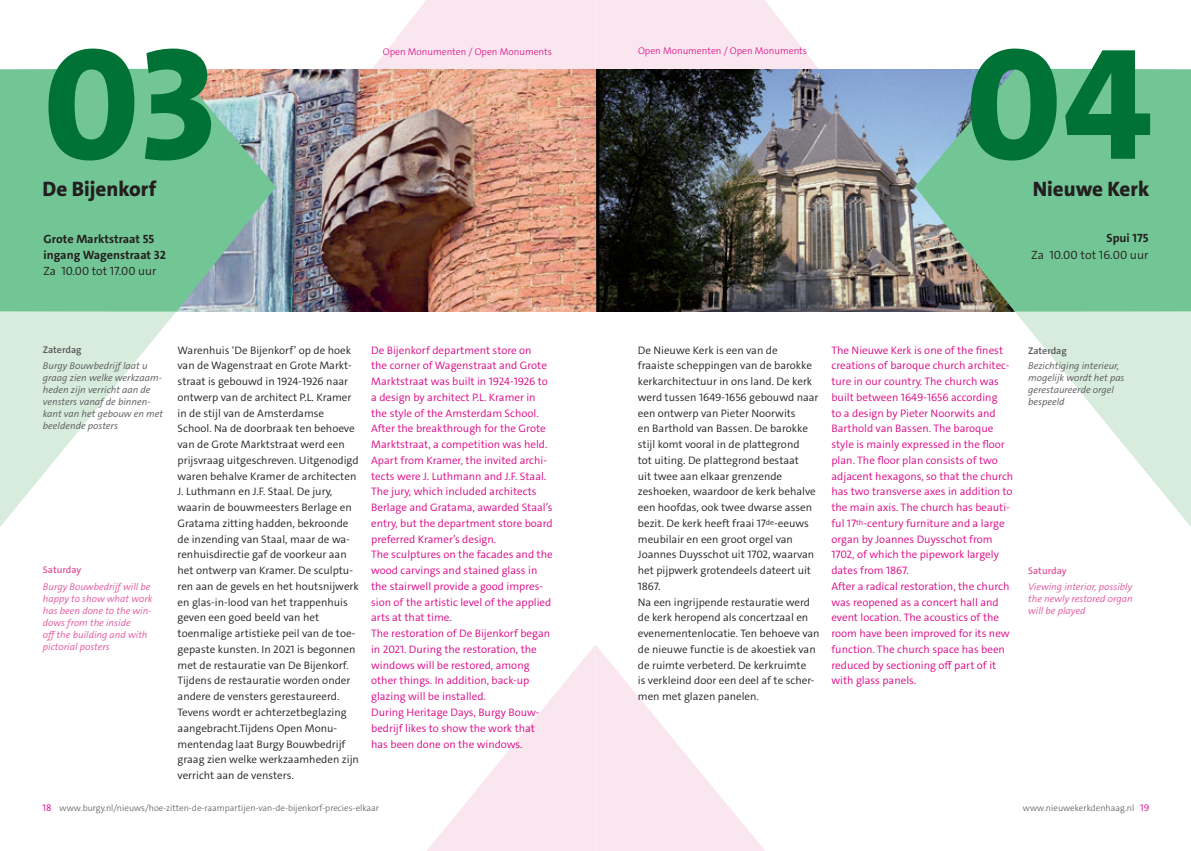
<style>
.page{position:relative;width:1191px;height:851px;background:#fff}
.page>*{position:absolute;margin:0;border:0;box-sizing:border-box;transform-origin:0 0}
.Groot_nummer_monument{font:800 160.5px "The Sans C4 s";color:#007236}
.Monument_titel_links{font:800 21px "The Sans C4 s";color:#231f20}
.Monument_titel_rechts{font:800 21px "The Sans C4 s";color:#231f20}
.Monument_adres_links{font:700 12px/15.8px "The Sans C4 s";color:#231f20}
.Monument_openingstijden_rechts_nw{font:300 12px "The Sans C4 s";color:#231f20}
.Monument_adres_rechts{font:700 12px "The Sans C4 s";color:#231f20}
.Broodtekst_NL{font:300 10.8px/15.8px "The Sans C4 s";color:#231f20}
.Broodtekst_ENG_roze{font:300 10.8px/15.8px "The Sans C4 s";color:#da0585}
.Info_bij_za_zo_NL{font:italic 300 9.75px/12px "The Sans C4 s";color:#57585a}
.Info_bij_za_zo_ENG{font:italic 300 9.75px/12px "The Sans C4 s";color:#e1559b}
.t1{font:300 9.75px "The Sans C4 s";color:#da0585}
.Monument_info_titel_EN{font:600 9.75px "The Sans C4 s";color:#e1559b}
.Monument_info_titel_NL{font:600 9.75px "The Sans C4 s";color:#57585a}
.t2{font:300 9.75px "The Sans C4 s";color:#da0585}
.Monument_website_links{font:300 9px "The Sans C4 s";color:#57585a}
.Monument_website_rechts{font:300 9px "The Sans C4 s";color:#57585a}
.s1{font-weight:300}
</style>
<div class="page">
<svg style="left:372px;top:0;width:447px;height:69px"></svg>
<svg style="left:428px;top:645px;width:336px;height:205px"></svg>
<img style="left:276px;top:69px;width:639px;height:242px">
<svg style="left:915px;top:69px;width:276px;height:243px;fill:#72c594"></svg>
<svg style="left:0;top:69px;width:276px;height:243px;fill:#72c594"></svg>
<svg style="left:1014px;top:311px;width:177px;height:216px"></svg>
<svg style="left:0;top:311px;width:176px;height:216px"></svg>
<p class="Groot_nummer_monument" style="left:43px;top:1px;width:175px">03</p>
<p class="Monument_titel_links" style="left:43px;top:175px;width:115px">De Bijenkorf</p>
<p class="Monument_adres_links" style="left:44px;top:231px;width:112px">Grote Marktstraat 55</p>
<p class="Monument_adres_links" style="left:44px;top:247px;width:124px">ingang Wagenstraat 32<br><span class="s1">Za 10.00 tot 17.00 uur</span></p>
<p class="t1" style="left:383px;top:45px;width:170px">Open Monumenten / Open Monuments</p>
<p class="t1" style="left:638px;top:45px;width:170px">Open Monumenten / Open Monuments</p>
<p class="Groot_nummer_monument" style="left:964px;top:1px;width:189px">04</p>
<p class="Monument_titel_rechts" style="left:1032px;top:175px;width:118px">Nieuwe Kerk</p>
<p class="Monument_adres_rechts" style="left:1106px;top:230px;width:43px">Spui 175</p>
<p class="Monument_openingstijden_rechts_nw" style="left:1031px;top:247px;width:119px">Za 10.00 tot 16.00 uur</p>
<p class="Monument_info_titel_NL" style="left:43px;top:343px;width:40px">Zaterdag</p>
<p class="Info_bij_za_zo_NL" style="left:43px;top:360px;width:122px">Burgy Bouwbedrijf laat u graag zien welke werkzaam&shy;heden zijn verricht aan de vensters vanaf de binnen&shy;kant van het gebouw en met beeldende posters</p>
<p class="Monument_info_titel_EN" style="left:43px;top:563px;width:40px">Saturday</p>
<p class="Info_bij_za_zo_ENG" style="left:43px;top:580px;width:111px">Burgy Bouwbedrijf will be happy to show what work has been done to the win&shy;dows from the inside<br>off the building and with pictorial posters</p>
<p class="Broodtekst_NL" style="left:178px;top:342px;width:183px">Warenhuis ‘De Bijenkorf’ op de hoek van de Wagenstraat en Grote Markt&shy;straat is gebouwd in 1924-1926 naar ontwerp van de architect P.L. Kramer in de stijl van de Amsterdamse School. Na de doorbraak ten behoeve van de Grote Marktstraat werd een prijsvraag uitgeschreven. Uitgenodigd waren behalve Kramer de architecten J. Luthmann en J.F. Staal. De jury, waarin de bouwmeesters Berlage en Gratama zitting hadden, bekroonde de inzending van Staal, maar de wa&shy;renhuisdirectie gaf de voorkeur aan het ontwerp van Kramer. De sculptu&shy;ren aan de gevels en het houtsnijwerk en glas-in-lood van het trappenhuis geven een goed beeld van het toenmalige artistieke peil van de toe&shy;gepaste kunsten. In 2021 is begonnen met de restauratie van De Bijenkorf.<br>Tijdens de restauratie worden onder andere de vensters gerestaureerd.<br>Tevens wordt er achterzetbeglazing aangebracht.Tijdens Open Monu&shy;mentendag laat Burgy Bouwbedrijf graag zien welke werkzaamheden zijn verricht aan de vensters.</p>
<p class="Broodtekst_ENG_roze" style="left:371px;top:342px;width:183px">De Bijenkorf department store on<br>the corner of Wagenstraat and Grote Marktstraat was built in 1924-1926 to a design by architect P.L. Kramer in the style of the Amsterdam School.<br>After the breakthrough for the Grote Marktstraat, a competition was held.<br>Apart from Kramer, the invited archi&shy;tects were J. Luthmann and J.F. Staal.<br>The jury, which included architects Berlage and Gratama, awarded Staal’s entry, but the department store board preferred Kramer’s design.</p>
<p class="Broodtekst_ENG_roze" style="left:371px;top:547px;width:183px">The sculptures on the facades and the wood carvings and stained glass in the stairwell provide a good impres&shy;sion of the artistic level of the applied arts at that time.</p>
<p class="Broodtekst_ENG_roze" style="left:371px;top:625px;width:181px">The restoration of De Bijenkorf began in 2021. During the restoration, the windows will be restored, among other things. In addition, back-up glazing will be installed.</p>
<p class="Broodtekst_ENG_roze" style="left:371px;top:704px;width:170px">During Heritage Days, Burgy Bouw-</p>
<p class="Broodtekst_ENG_roze" style="left:371px;top:720px;width:165px">bedrijf likes to show the work that has been done on the windows.</p>
<p class="Broodtekst_NL" style="left:638px;top:342px;width:182px">De Nieuwe Kerk is een van de<br>fraaiste scheppingen van de barokke kerkarchitectuur in ons land. De kerk werd tussen 1649-1656 gebouwd naar een ontwerp van Pieter Noorwits<br>en Barthold van Bassen. De barokke stijl komt vooral in de plattegrond<br>tot uiting. De plattegrond bestaat<br>uit twee aan elkaar grenzende zeshoeken, waardoor de kerk behalve een hoofdas, ook twee dwarse assen bezit. De kerk heeft fraai 17<sup>de</sup>-eeuws meubilair en een groot orgel van<br>Joannes Duysschot uit 1702, waarvan het pijpwerk grotendeels dateert uit<br>1867.</p>
<p class="Broodtekst_NL" style="left:638px;top:594px;width:183px">Na een ingrijpende restauratie werd de kerk heropend als concertzaal en evenementenlocatie. Ten behoeve van de nieuwe functie is de akoestiek van de ruimte verbeterd. De kerkruimte<br>is verkleind door een deel af te scher&shy;men met glazen panelen.</p>
<p class="Broodtekst_ENG_roze" style="left:831px;top:342px;width:183px">The Nieuwe Kerk is one of the finest creations of baroque church architec&shy;ture in our country. The church was built between 1649-1656 according<br>to a design by Pieter Noorwits and Barthold van Bassen. The baroque style is mainly expressed in the floor plan. The floor plan consists of two adjacent hexagons, so that the church has two transverse axes in addition to the main axis. The church has beauti&shy;ful 17<sup>th</sup>-century furniture and a large organ by Joannes Duysschot from 1702, of which the pipework largely dates from 1867.</p>
<p class="Broodtekst_ENG_roze" style="left:831px;top:578px;width:180px">After a radical restoration, the church was reopened as a concert hall and event location. The acoustics of the room have been improved for its new function. The church space has been reduced by sectioning off part of it with glass panels.</p>
<p class="Monument_info_titel_NL" style="left:1028px;top:344px;width:40px">Zaterdag</p>
<p class="Info_bij_za_zo_NL" style="left:1028px;top:360px;width:98px">Bezichtiging interieur, mogelijk wordt het pas gerestaureerde orgel bespeeld</p>
<p class="Monument_info_titel_EN" style="left:1028px;top:564px;width:40px">Saturday</p>
<p class="Info_bij_za_zo_ENG" style="left:1028px;top:580px;width:106px;text-align:justify">Viewing interior, possibly the newly restored organ will be played</p>
<p class="Monument_website_links" style="left:60px;top:801px;width:321px">www.burgy.nl/nieuws/hoe-zitten-de-raampartijen-van-de-bijenkorf-precies-elkaar</p>
<p class="t2" style="left:43px;top:801px;width:10px">18</p>
<p class="t2" style="left:1140px;top:800px;width:11px">19</p>
<p class="Monument_website_rechts" style="left:1022px;top:801px;width:113px">www.nieuwekerkdenhaag.nl</p>
</div>
